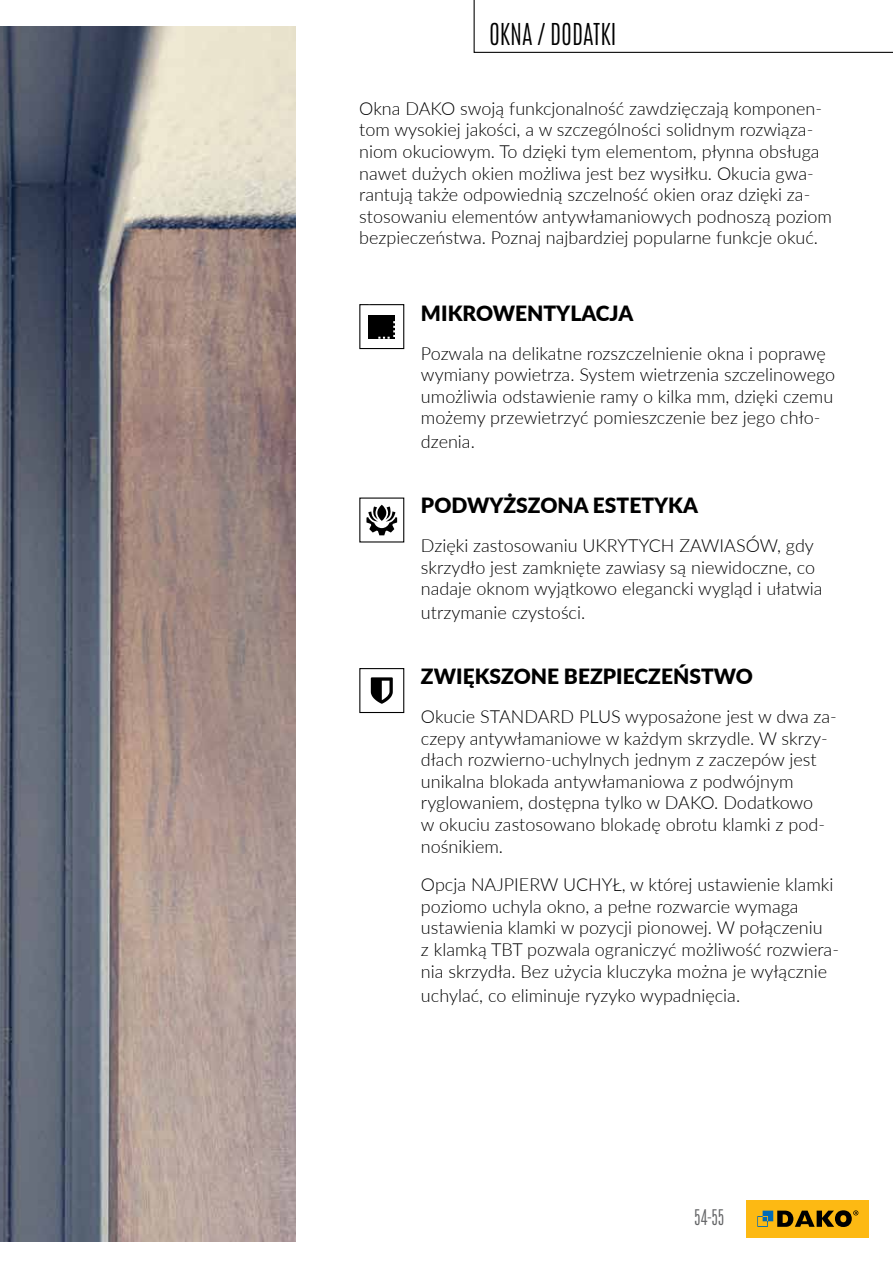
<style>
.page{position:relative;width:893px;height:1263px;background:#fff}
.page>*{position:absolute;margin:0;border:0;box-sizing:border-box;transform-origin:0 0}
.t1{font:300 25.2px "Antonio";color:#000}
.t2{font:900 21px "Lato";color:#000}
.t3{font:300 18px/21.6px "Lato";color:#000}
.t4{font:300 18px "Antonio";color:#636466}
</style>
<div class="page">
<img style="left:13px;top:26px;width:282px;height:1215px">
<svg style="left:0;top:26px;width:13px;height:1215px;background:#485061"></svg>
<div style="left:359px;top:304px;width:45px;height:45px;border:1px solid #000"></div>
<div style="left:359px;top:668px;width:45px;height:45px;border:1px solid #000"></div>
<div style="left:368px;top:315px;width:27px;height:23px;background:#000"></div>
<svg style="left:368px;top:304px;width:27px;height:2px"></svg>
<svg style="left:378px;top:321px;width:17px;height:18px"></svg>
<svg style="left:366px;top:506px;width:31px;height:29px"></svg>
<svg style="left:371px;top:677px;width:22px;height:27px"></svg>
<svg style="left:474px;top:0;width:419px;height:53px"></svg>
<div style="left:747px;top:1200px;width:122px;height:37px;background:#fdb913"></div>
<svg style="left:757px;top:1210px;width:101px;height:17px"></svg>
<h1 class="t1" style="left:489px;top:16px;width:129px">OKNA / DODATKI</h1>
<p class="t3" style="left:359px;top:97px;width:474px">Okna DAKO swoją funkcjonalność zawdzięczają komponen&shy;tom wysokiej jakości, a w szczególności solidnym rozwiąza&shy;niom okuciowym. To dzięki tym elementom, płynna obsługa nawet dużych okien możliwa jest bez wysiłku. Okucia gwa&shy;rantują także odpowiednią szczelność okien oraz dzięki za&shy;stosowaniu elementów antywłamaniowych podnoszą poziom bezpieczeństwa. Poznaj najbardziej popularne funkcje okuć.</p>
<p class="t2" style="left:421px;top:298px;width:214px">MIKROWENTYLACJA</p>
<p class="t3" style="left:421px;top:342px;width:416px">Pozwala na delikatne rozszczelnienie okna i poprawę wymiany powietrza. System wietrzenia szczelinowego umożliwia odstawienie ramy o kilka mm, dzięki czemu możemy przewietrzyć pomieszczenie bez jego chło-</p>
<p class="t3" style="left:421px;top:430px;width:55px">dzenia.</p>
<p class="t2" style="left:421px;top:490px;width:278px">PODWYŻSZONA ESTETYKA</p>
<p class="t3" style="left:421px;top:534px;width:403px">Dzięki zastosowaniu UKRYTYCH ZAWIASÓW, gdy skrzydło jest zamknięte zawiasy są niewidoczne, co nadaje oknom wyjątkowo elegancki wygląd i ułatwia</p>
<p class="t3" style="left:421px;top:601px;width:166px">utrzymanie czystości.</p>
<p class="t2" style="left:421px;top:661px;width:333px">ZWIĘKSZONE BEZPIECZEŃSTWO</p>
<p class="t3" style="left:421px;top:705px;width:417px">Okucie STANDARD PLUS wyposażone jest w dwa za&shy;czepy antywłamaniowe w każdym skrzydle. W skrzy&shy;dłach rozwierno-uchylnych jednym z zaczepów jest unikalna blokada antywłamaniowa z podwójnym ryglowaniem, dostępna tylko w DAKO. Dodatkowo<br>w okuciu zastosowano blokadę obrotu klamki z pod&shy;nośnikiem.</p>
<p class="t3" style="left:421px;top:873px;width:419px">Opcja NAJPIERW UCHYŁ, w której ustawienie klamki poziomo uchyla okno, a pełne rozwarcie wymaga ustawienia klamki w pozycji pionowej. W połączeniu<br>z klamką TBT pozwala ograniczyć możliwość rozwiera&shy;nia skrzydła. Bez użycia kluczyka można je wyłącznie</p>
<p class="t3" style="left:421px;top:984px;width:321px">uchylać, co eliminuje ryzyko wypadnięcia.</p>
<p class="t4" style="left:694px;top:1204px;width:32px">54 55</p>
</div>
